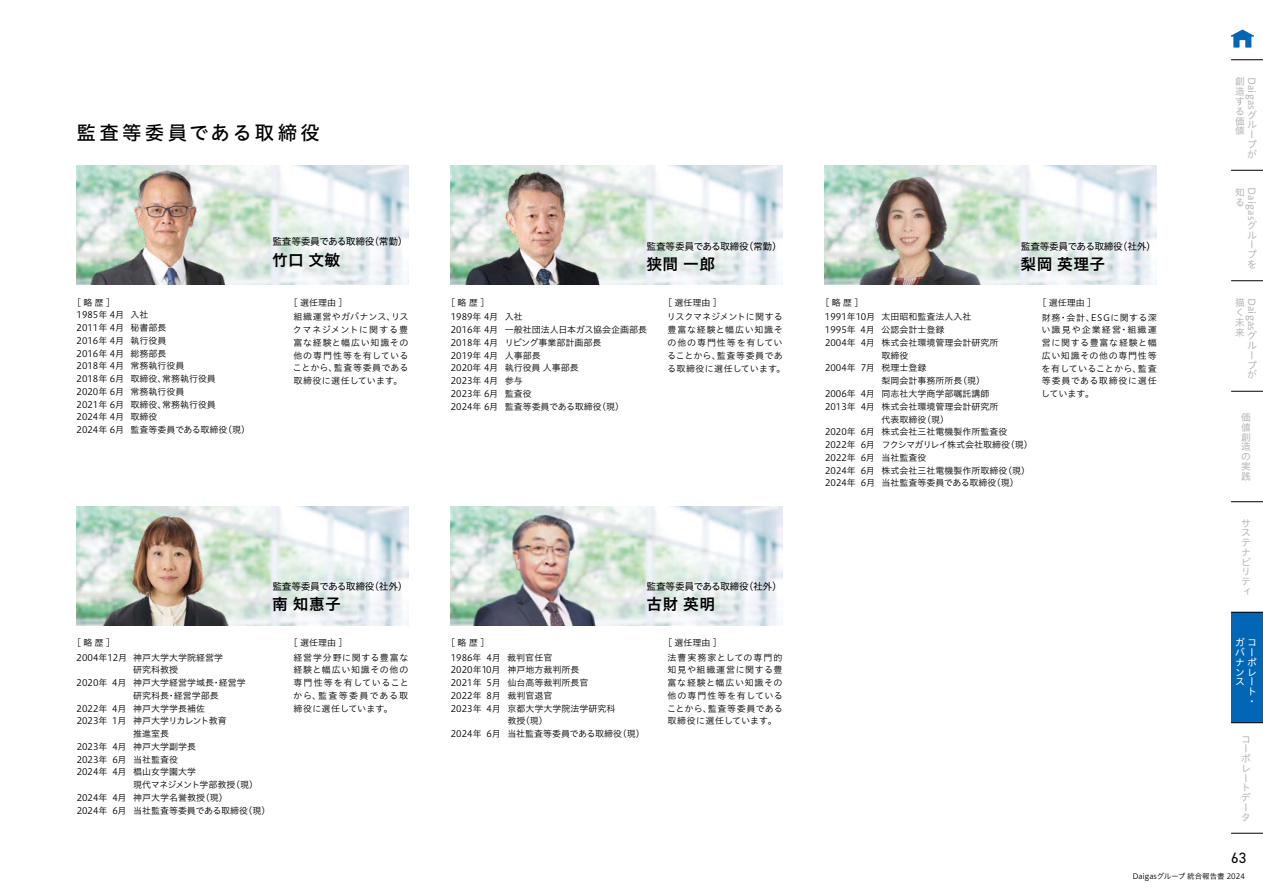
<style>
.page{position:relative;width:1263px;height:893px;background:#fff}
.page>*{position:absolute;margin:0;border:0;box-sizing:border-box;transform-origin:0 0}
.t1{font:19.5px "Hiragino UD Sans Std N W5";letter-spacing:.165em;color:#000}
.t2{font:15.75px "Hiragino UD Sans Std N W6";letter-spacing:.025em;color:#000}
.t3{font:15px "DIN2014";color:#000}
.t4{font:9.75px "Hiragino UD Sans Std N W4";letter-spacing:-.03em;color:#000}
.t5{font:9.75px/9.8px "Hiragino UD Sans Std N W4";letter-spacing:.015em;color:#b5b6b6}
.t6{font:9.75px "Hiragino UD Sans Std N W4";color:#fff}
.t7{font:9px/12.8px "Hiragino UD Sans Std N W3";color:#000}
.t8{font:9px/12.8px "Hiragino UD Sans Std N W3";letter-spacing:.065em;color:#000}
.t9{font:9px/14.9px "Hiragino UD Sans Std N W3";letter-spacing:.07em;color:#000}
.t10{font:9px/14.9px "Hiragino UD Sans Std N W3";letter-spacing:.045em;color:#000}
.t11{font:9px "Hiragino UD Sans Std N W3";letter-spacing:-.065em;color:#000}
.t12{font:7.5px "Hiragino UD Sans Std N W3";color:#000}
</style>
<div class="page">
<img style="left:264px;top:506px;width:144px;height:119px">
<img style="left:451px;top:506px;width:331px;height:119px">
<img style="left:256px;top:166px;width:152px;height:119px">
<img style="left:627px;top:166px;width:155px;height:119px">
<img style="left:825px;top:166px;width:332px;height:119px">
<img style="left:451px;top:166px;width:176px;height:119px">
<img style="left:829px;top:166px;width:177px;height:119px">
<img style="left:470px;top:506px;width:166px;height:119px">
<img style="left:77px;top:506px;width:187px;height:119px">
<img style="left:77px;top:166px;width:179px;height:119px">
<div style="left:1231px;top:612px;width:32px;height:111px;background:#0066b5"></div>
<hr style="left:1231px;top:59px;width:32px;height:1px;background:#000">
<hr style="left:1231px;top:170px;width:32px;height:1px;background:#000">
<hr style="left:1231px;top:280px;width:32px;height:1px;background:#000">
<hr style="left:1231px;top:391px;width:32px;height:1px;background:#000">
<hr style="left:1231px;top:501px;width:32px;height:1px;background:#000">
<hr style="left:1231px;top:612px;width:32px;height:1px;background:#000">
<hr style="left:1231px;top:722px;width:32px;height:1px;background:#000">
<hr style="left:1231px;top:833px;width:32px;height:1px;background:#000">
<svg style="left:1231px;top:29px;width:23px;height:19px"></svg>
<h1 class="t1" style="left:77px;top:118px;width:245px">監査等委員である取締役</h1>
<p class="t7" style="left:77px;top:295px;width:175px;text-indent:-4px">［ 略 歴 ］<br>1985年 4月 入社<br>2011年 4月 秘書部長<br>2016年 4月 執行役員<br>2016年 4月 総務部長<br>2018年 4月 常務執行役員<br>2018年 6月 取締役、常務執行役員<br>2020年 6月 常務執行役員<br>2021年 6月 取締役、常務執行役員<br>2024年 4月 取締役<br>2024年 6月 監査等委員である取締役（現）</p>
<p class="t4" style="left:272px;top:234px;width:137px">監査等委員である取締役（常勤）</p>
<h2 class="t2" style="left:272px;top:248px;width:70px">竹口 文敏</h2>
<p class="t7" style="left:293px;top:294px;width:117px;line-height:14.9px;text-indent:-4px">［ 選任理由 ］<br>組織運営やガバナンス、リス</p>
<p class="t7" style="left:293px;top:323px;width:117px;text-align:justify">クマネジメントに関する豊富な経験と幅広い知識その他の専門性等を有していることから、監査等委員である取締役に選任しています。</p>
<p class="t4" style="left:647px;top:239px;width:137px">監査等委員である取締役（常勤）</p>
<h2 class="t2" style="left:646px;top:252px;width:70px">狭間 一郎</h2>
<p class="t7" style="left:451px;top:294px;width:73px;line-height:14.9px;text-indent:-4px">［ 略 歴 ］<br>1989年 4月 入社</p>
<p class="t7" style="left:451px;top:323px;width:198px">2016年 4月 一般社団法人日本ガス協会企画部長<br>2018年 4月 リビング事業部計画部長<br>2019年 4月 人事部長<br>2020年 4月 執行役員 人事部長<br>2023年 4月 参与<br>2023年 6月 監査役<br>2024年 6月 監査等委員である取締役（現）</p>
<p class="t7" style="left:667px;top:294px;width:117px;line-height:14.9px;text-indent:-4px">［ 選任理由 ］<br>リスクマネジメントに関する</p>
<p class="t8" style="left:667px;top:323px;width:120px">豊富な経験と幅広い知識その他の専門性等を有していることから、監査等委員である取締役に選任しています。</p>
<p class="t4" style="left:272px;top:579px;width:137px">監査等委員である取締役（社外）</p>
<h2 class="t2" style="left:272px;top:592px;width:70px">南 知惠子</h2>
<p class="t7" style="left:77px;top:634px;width:148px;line-height:14.9px;text-indent:-4px">［ 略 歴 ］<br>2004年12月 神戸大学大学院経営学</p>
<p class="t7" style="left:133px;top:663px;width:46px">研究科教授</p>
<p class="t7" style="left:77px;top:676px;width:171px">2020年 4月 神戸大学経営学域長・経営学</p>
<p class="t7" style="left:133px;top:689px;width:87px">研究科長・経営学部長</p>
<p class="t7" style="left:77px;top:701px;width:130px">2022年 4月 神戸大学学長補佐</p>
<p class="t7" style="left:77px;top:714px;width:152px">2023年 1月 神戸大学リカレント教育</p>
<p class="t7" style="left:133px;top:727px;width:37px">推進室長</p>
<p class="t7" style="left:77px;top:740px;width:121px">2023年 4月 神戸大学副学長</p>
<p class="t7" style="left:77px;top:752px;width:103px">2023年 6月 当社監査役</p>
<p class="t7" style="left:77px;top:765px;width:121px">2024年 4月 椙山女学園大学</p>
<p class="t11" style="left:133px;top:778px;width:126px">現代マネジメント学部教授（現）</p>
<p class="t7" style="left:77px;top:791px;width:153px">2024年 4月 神戸大学名誉教授（現）</p>
<p class="t7" style="left:77px;top:803px;width:195px">2024年 6月 当社監査等委員である取締役（現）</p>
<p class="t9" style="left:293px;top:634px;width:116px;text-indent:-4px">［ 選任理由 ］<br>経営学分野に関する豊富な</p>
<p class="t7" style="left:293px;top:663px;width:117px;text-align:justify">経験と幅広い知識その他の専門性等を有していることから、監査等委員である取締役に選任しています。</p>
<p class="t4" style="left:647px;top:579px;width:137px">監査等委員である取締役（社外）</p>
<h2 class="t2" style="left:646px;top:592px;width:70px">古財 英明</h2>
<p class="t7" style="left:451px;top:634px;width:103px;line-height:14.9px;text-indent:-4px">［ 略 歴 ］<br>1986年 4月 裁判官任官</p>
<p class="t7" style="left:451px;top:663px;width:130px">2020年10月 神戸地方裁判所長</p>
<p class="t7" style="left:451px;top:676px;width:139px">2021年 5月 仙台高等裁判所長官</p>
<p class="t7" style="left:451px;top:689px;width:103px">2022年 8月 裁判官退官</p>
<p class="t7" style="left:451px;top:701px;width:166px">2023年 4月 京都大学大学院法学研究科</p>
<p class="t7" style="left:507px;top:714px;width:42px">教授（現）</p>
<p class="t7" style="left:451px;top:727px;width:195px">2024年 6月 当社監査等委員である取締役（現）</p>
<p class="t9" style="left:668px;top:634px;width:116px;text-indent:-4px">［ 選任理由 ］<br>法曹実務家としての専門的</p>
<p class="t7" style="left:667px;top:663px;width:117px;text-align:justify">知見や組織運営に関する豊富な経験と幅広い知識その他の専門性等を有していることから、監査等委員である取締役に選任しています。</p>
<p class="t4" style="left:1021px;top:239px;width:137px">監査等委員である取締役（社外）</p>
<h2 class="t2" style="left:1020px;top:252px;width:86px">梨岡 英理子</h2>
<p class="t7" style="left:825px;top:294px;width:148px;line-height:14.9px;text-indent:-4px">［ 略 歴 ］<br>1991年10月 太田昭和監査法人入社</p>
<p class="t7" style="left:825px;top:323px;width:121px">1995年 4月 公認会計士登録</p>
<p class="t7" style="left:825px;top:336px;width:175px">2004年 4月 株式会社環境管理会計研究所</p>
<p class="t7" style="left:881px;top:348px;width:28px">取締役</p>
<p class="t7" style="left:825px;top:361px;width:103px">2004年 7月 税理士登録</p>
<p class="t7" style="left:881px;top:374px;width:105px">梨岡会計事務所所長（現）</p>
<p class="t7" style="left:825px;top:387px;width:166px">2006年 4月 同志社大学商学部嘱託講師</p>
<p class="t7" style="left:825px;top:399px;width:175px">2013年 4月 株式会社環境管理会計研究所</p>
<p class="t7" style="left:881px;top:412px;width:69px">代表取締役（現）</p>
<p class="t7" style="left:825px;top:425px;width:184px">2020年 6月 株式会社三社電機製作所監査役</p>
<p class="t7" style="left:825px;top:438px;width:209px">2022年 6月 フクシマガリレイ株式会社取締役（現）</p>
<p class="t7" style="left:825px;top:450px;width:103px">2022年 6月 当社監査役</p>
<p class="t7" style="left:825px;top:463px;width:207px">2024年 6月 株式会社三社電機製作所取締役（現）</p>
<p class="t7" style="left:825px;top:476px;width:195px">2024年 6月 当社監査等委員である取締役（現）</p>
<p class="t10" style="left:1042px;top:294px;width:116px;text-indent:-4px">［ 選任理由 ］<br>財務・会計、ESGに関する深</p>
<p class="t7" style="left:1041px;top:323px;width:117px;text-align:justify">い識見や企業経営・組織運営に関する豊富な経験と幅広い知識その他の専門性等を有していることから、監査等委員である取締役に選任しています。</p>
<p class="t5" style="left:1235px;top:76px;width:11px;text-align:justify">創造する価値</p>
<p class="t5" style="left:1257px;top:77px;width:35px;rotate:90deg">Daigas</p>
<p class="t5" style="left:1247px;top:109px;width:11px">グループが</p>
<p class="t5" style="left:1235px;top:187px;width:10px">知る</p>
<p class="t5" style="left:1257px;top:187px;width:34px;rotate:90deg">Daigas</p>
<p class="t5" style="left:1247px;top:220px;width:11px">グループを</p>
<p class="t5" style="left:1235px;top:297px;width:11px">描く未来</p>
<p class="t5" style="left:1257px;top:298px;width:34px;rotate:90deg">Daigas</p>
<p class="t5" style="left:1247px;top:330px;width:11px">グループが</p>
<p class="t5" style="left:1241px;top:412px;width:11px;text-align:justify">価値創造の実践</p>
<p class="t5" style="left:1241px;top:518px;width:11px">サステナビリティ</p>
<p class="t6" style="left:1235px;top:635px;width:22px">ガコ</p>
<p class="t6" style="left:1235px;top:645px;width:19px">バー</p>
<p class="t6" style="left:1235px;top:655px;width:23px">ナポ</p>
<p class="t6" style="left:1235px;top:664px;width:22px">ンレ</p>
<p class="t6" style="left:1235px;top:674px;width:19px">スー</p>
<p class="t6" style="left:1247px;top:684px;width:10px">ト</p>
<p class="t6" style="left:1247px;top:694px;width:7px">・</p>
<p class="t5" style="left:1241px;top:734px;width:11px">コーポレートデータ</p>
<h3 class="t3" style="left:1231px;top:849px;width:17px">63</h3>
<p class="t12" style="left:1132px;top:870px;width:114px">Daigasグループ 統合報告書 2024</p>
</div>
